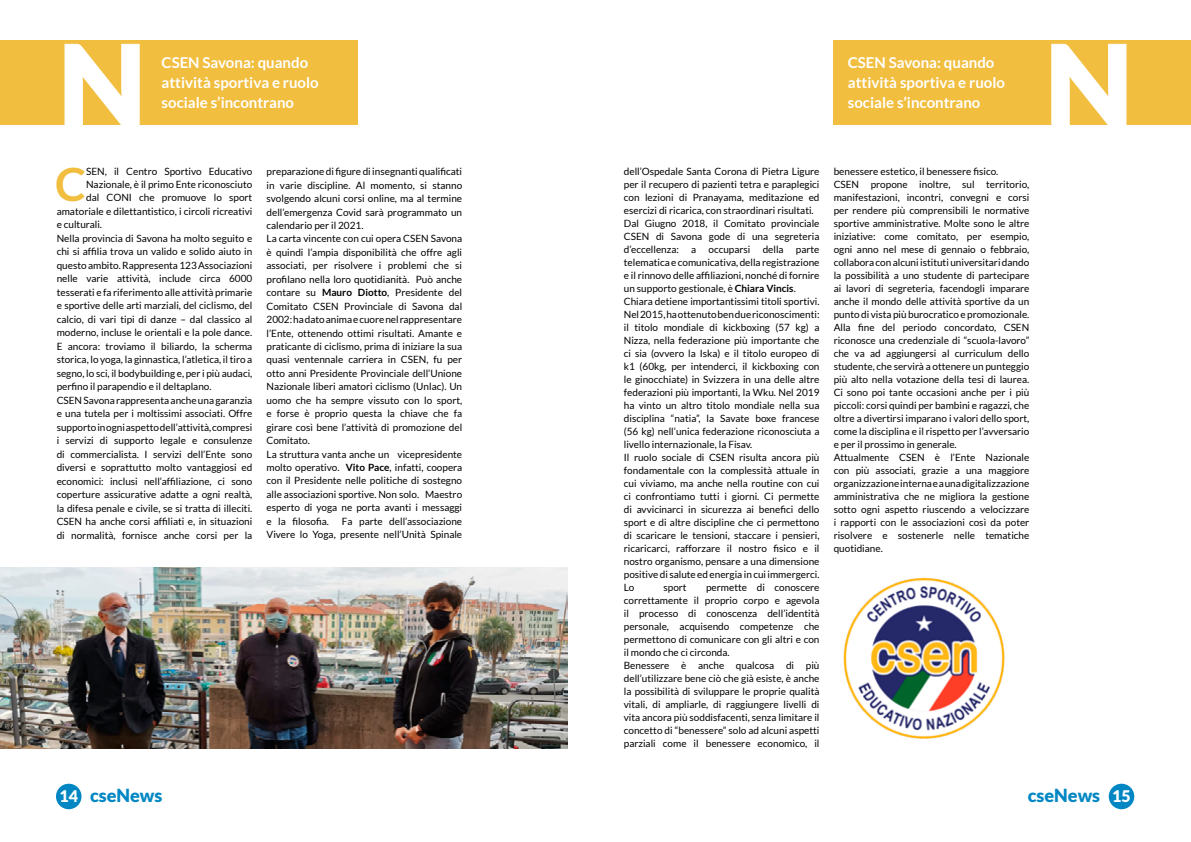
<style>
.page{position:relative;width:1191px;height:842px;background:#fff}
.page>*{position:absolute;margin:0;border:0;box-sizing:border-box;transform-origin:0 0}
.t1{font:700 46px "Lato";color:#f1be3f}
.t2{font:900 18px "Lato";color:#0087c3}
.t3{font:700 15px/20px "Lato";color:#fff}
.t4{font:10px/13px "Lato";color:#000}
.s1{font-weight:700}
.s2{font-size:16px;color:#fff}
</style>
<div class="page">
<img style="left:0;top:567px;width:567px;height:181px">
<div style="left:0;top:40px;width:357px;height:84px;background:#f1be3f"></div>
<svg style="left:64px;top:43px;width:76px;height:82px"></svg>
<div style="left:834px;top:40px;width:357px;height:85px;background:#f1be3f"></div>
<svg style="left:1051px;top:43px;width:75px;height:82px"></svg>
<img style="left:843px;top:577px;width:162px;height:162px">
<div style="left:56px;top:784px;width:25px;height:25px;background:#0087c3;border-radius:50%"></div>
<div style="left:1108px;top:784px;width:26px;height:25px;background:#0087c3;border-radius:50%"></div>
<h3 class="t3" style="left:162px;top:52px;width:159px">CSEN Savona: quando attività sportiva e ruolo sociale s’incontrano</h3>
<h1 class="t1" style="left:55px;top:158px;width:32px">C</h1>
<p class="t4" style="left:86px;top:165px;width:168px">SEN, il Centro Sportivo Educativo</p>
<p class="t4" style="left:86px;top:178px;width:168px">Nazionale, è il primo Ente riconosciuto</p>
<p class="t4" style="left:86px;top:191px;width:168px">dal CONI che promuove lo sport</p>
<p class="t4" style="left:57px;top:205px;width:197px">amatoriale e dilettantistico, i circoli ricreativi</p>
<p class="t4" style="left:57px;top:218px;width:47px">e culturali.</p>
<p class="t4" style="left:57px;top:232px;width:197px">Nella provincia di Savona ha molto seguito e</p>
<p class="t4" style="left:57px;top:245px;width:197px">chi si affilia trova un valido e solido aiuto in</p>
<p class="t4" style="left:57px;top:259px;width:197px">questo ambito. Rappresenta 123 Associazioni</p>
<p class="t4" style="left:57px;top:272px;width:197px">nelle varie attività, include circa 6000</p>
<p class="t4" style="left:57px;top:286px;width:197px">tesserati e fa riferimento alle attività primarie</p>
<p class="t4" style="left:57px;top:299px;width:197px">e sportive delle arti marziali, del ciclismo, del</p>
<p class="t4" style="left:57px;top:313px;width:197px">calcio, di vari tipi di danze – dal classico al</p>
<p class="t4" style="left:57px;top:326px;width:197px">moderno, incluse le orientali e la pole dance.</p>
<p class="t4" style="left:57px;top:339px;width:197px">E ancora: troviamo il biliardo, la scherma</p>
<p class="t4" style="left:57px;top:353px;width:197px">storica, lo yoga, la ginnastica, l’atletica, il tiro a</p>
<p class="t4" style="left:57px;top:366px;width:197px">segno, lo sci, il bodybuilding e, per i più audaci,</p>
<p class="t4" style="left:57px;top:380px;width:156px">perfino il parapendio e il deltaplano.</p>
<p class="t4" style="left:57px;top:393px;width:197px">CSEN Savona rappresenta anche una garanzia</p>
<p class="t4" style="left:57px;top:407px;width:197px">e una tutela per i moltissimi associati. Offre</p>
<p class="t4" style="left:57px;top:420px;width:197px">supporto in ogni aspetto dell’attività, compresi</p>
<p class="t4" style="left:57px;top:434px;width:197px">i servizi di supporto legale e consulenze</p>
<p class="t4" style="left:57px;top:447px;width:197px">di commercialista. I servizi dell’Ente sono</p>
<p class="t4" style="left:57px;top:461px;width:197px">diversi e soprattutto molto vantaggiosi ed</p>
<p class="t4" style="left:57px;top:474px;width:197px">economici: inclusi nell’affiliazione, ci sono</p>
<p class="t4" style="left:57px;top:488px;width:197px">coperture assicurative adatte a ogni realtà,</p>
<p class="t4" style="left:57px;top:501px;width:197px">la difesa penale e civile, se si tratta di illeciti.</p>
<p class="t4" style="left:57px;top:515px;width:197px">CSEN ha anche corsi affiliati e, in situazioni</p>
<p class="t4" style="left:57px;top:528px;width:197px">di normalità, fornisce anche corsi per la</p>
<p class="t4" style="left:266px;top:165px;width:197px;line-height:13.4px">preparazione di figure di insegnanti qualificati in varie discipline. Al momento, si stanno svolgendo alcuni corsi online, ma al termine dell’emergenza Covid sarà programmato un calendario per il 2021.<br>La carta vincente con cui opera CSEN Savona è quindi l’ampia disponibilità che offre agli associati, per risolvere i problemi che si profilano nella loro quotidianità. Può anche contare su <span class="s1">Mauro Diotto</span>, Presidente del Comitato CSEN Provinciale di Savona dal 2002: ha dato anima e cuore nel rappresentare l’Ente, ottenendo ottimi risultati. Amante e praticante di ciclismo, prima di iniziare la sua quasi ventennale carriera in CSEN, fu per otto anni Presidente Provinciale dell’Unione Nazionale liberi amatori ciclismo (Unlac). Un uomo che ha sempre vissuto con lo sport, e forse è proprio questa la chiave che fa girare così bene l’attività di promozione del Comitato.<br>La struttura vanta anche un vicepresidente molto operativo. <span class="s1">Vito Pace</span>, infatti, coopera con il Presidente nelle politiche di sostegno alle associazioni sportive. Non solo. Maestro esperto di yoga ne porta avanti i messaggi e la filosofia.</p>
<p class="t4" style="left:266px;top:514px;width:197px;line-height:13.4px;text-align:right">Fa parte dell’associazione<br>Vivere lo Yoga, presente nell’Unità Spinale</p>
<h3 class="t3" style="left:848px;top:52px;width:159px">CSEN Savona: quando attività sportiva e ruolo sociale s’incontrano</h3>
<p class="t4" style="left:624px;top:165px;width:197px">dell’Ospedale Santa Corona di Pietra Ligure per il recupero di pazienti tetra e paraplegici con lezioni di Pranayama, meditazione ed esercizi di ricarica, con straordinari risultati.<br>Dal Giugno 2018, il Comitato provinciale CSEN di Savona gode di una segreteria d’eccellenza: a occuparsi della parte telematica e comunicativa, della registrazione e il rinnovo delle affiliazioni, nonché di fornire un supporto gestionale, è <span class="s1">Chiara Vincis</span>.<br>Chiara detiene importantissimi titoli sportivi.<br>Nel 2015, ha ottenuto ben due riconoscimenti: il titolo mondiale di kickboxing (57 kg) a Nizza, nella federazione più importante che ci sia (ovvero la Iska) e il titolo europeo di k1 (60kg, per intenderci, il kickboxing con le ginocchiate) in Svizzera in una delle altre federazioni più importanti, la Wku. Nel 2019 ha vinto un altro titolo mondiale nella sua disciplina “natia”, la Savate boxe francese (56 kg) nell’unica federazione riconosciuta a livello internazionale, la Fisav.<br>Il ruolo sociale di CSEN risulta ancora più fondamentale con la complessità attuale in cui viviamo, ma anche nella routine con cui ci confrontiamo tutti i giorni. Ci permette di avvicinarci in sicurezza ai benefici dello sport e di altre discipline che ci permettono di scaricare le tensioni, staccare i pensieri, ricaricarci, rafforzare il nostro fisico e il nostro organismo, pensare a una dimensione positive di salute ed energia in cui immergerci.<br>Lo</p>
<p class="t4" style="left:624px;top:581px;width:197px;text-indent:82px">permette di conoscere correttamente il proprio corpo e agevola il processo di conoscenza dell’identità personale, acquisendo competenze che permettono di comunicare con gli altri e con il mondo che ci circonda.<br>Benessere è anche qualcosa di più dell’utilizzare bene ciò che già esiste, è anche la possibilità di sviluppare le proprie qualità vitali, di ampliarle, di raggiungere livelli di vita ancora più soddisfacenti, senza limitare il concetto di “benessere” solo ad alcuni aspetti parziali come il benessere economico, il</p>
<p class="t4" style="left:663px;top:581px;width:25px">sport</p>
<p class="t4" style="left:833px;top:165px;width:197px">benessere estetico, il benessere fisico.<br>CSEN propone inoltre, sul territorio, manifestazioni, incontri, convegni e corsi per rendere più comprensibili le normative sportive amministrative. Molte sono le altre iniziative: come comitato, per esempio, ogni anno nel mese di gennaio o febbraio, collabora con alcuni istituti universitari dando la possibilità a uno studente di partecipare ai lavori di segreteria, facendogli imparare anche il mondo delle attività sportive da un punto di vista più burocratico e promozionale.<br>Alla fine del periodo concordato, CSEN riconosce una credenziale di “scuola-lavoro” che va ad aggiungersi al curriculum dello studente, che servirà a ottenere un punteggio più alto nella votazione della tesi di laurea.<br>Ci sono poi tante occasioni anche per i più piccoli: corsi quindi per bambini e ragazzi, che oltre a divertirsi imparano i valori dello sport, come la disciplina e il rispetto per l’avversario e per il prossimo in generale.<br>Attualmente CSEN è l’Ente Nazionale con più associati, grazie a una maggiore organizzazione interna e a una digitalizzazione amministrativa che ne migliora la gestione sotto ogni aspetto riuscendo a velocizzare i rapporti con le associazioni così da poter risolvere e sostenerle nelle tematiche quotidiane.</p>
<h2 class="t2" style="left:59px;top:785px;width:104px"><span class="s2">14</span> cseNews</h2>
<h2 class="t2" style="left:1027px;top:785px;width:104px">cseNews <span class="s2">15</span></h2>
</div>
